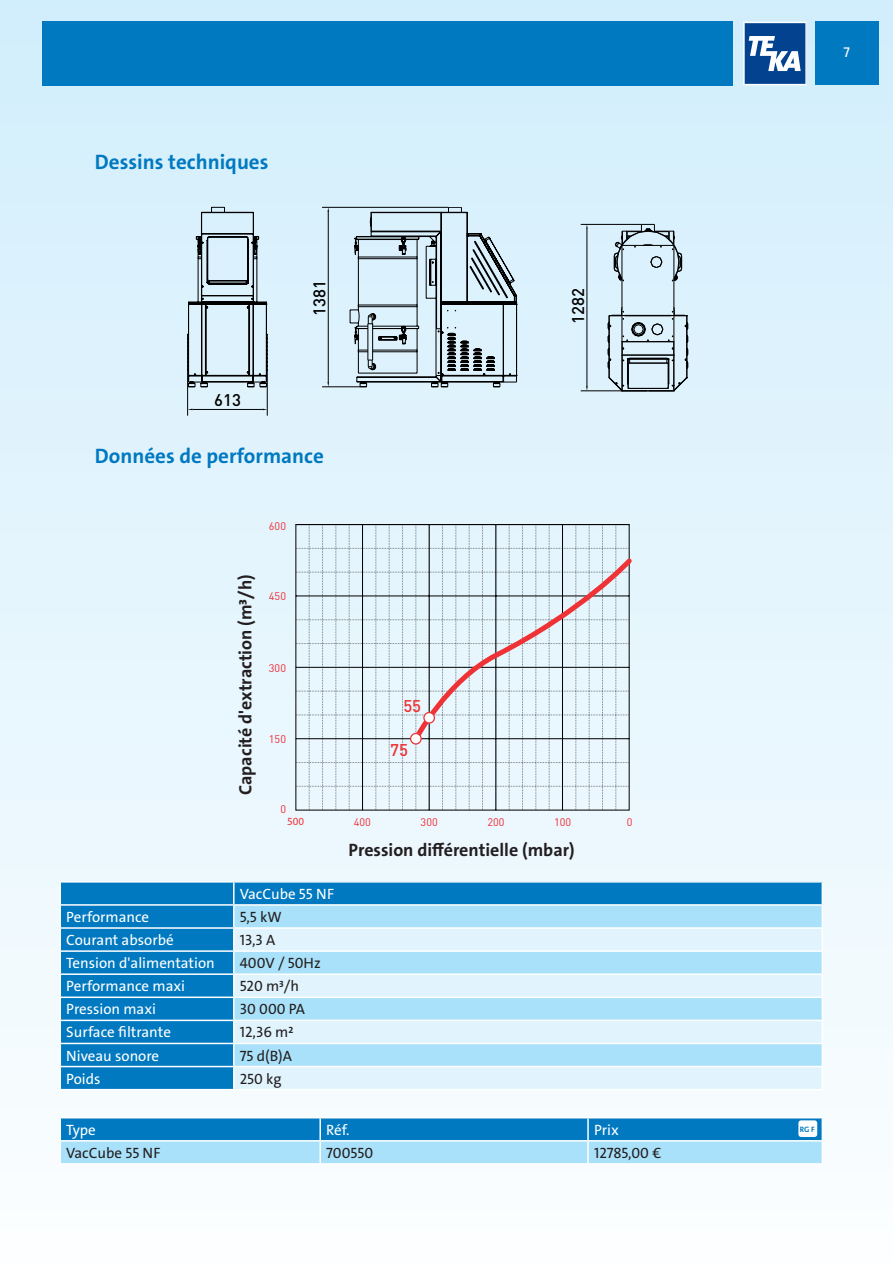
<style>
.page{position:relative;width:893px;height:1263px;background:#fff}
.page>*{position:absolute;margin:0;border:0;box-sizing:border-box;transform-origin:0 0}
.t1{font:21px "The Sans LP7 Bld";color:#0079c1}
.t2{font:18px "The Sans LP7 Bld";color:#231f20}
.t3{font:500 16.8px "DIN";color:#000}
.t4{font:500 16.8px "DIN";color:#ee3235}
.t5{font:15px "The Sans LP5 Plain";color:#fff}
.t6{font:15px "The Sans LP5 Plain";color:#231f20}
.t7{font:14.25px "The Sans LP5 Plain";color:#fff}
.t8{font:10.95px "DIN";color:#ee2c34}
.t9{font:10.95px "Bailey Sans ITC";color:#ee2c34}
.t10{font:7.8px "The Sans LP7 Bld";color:#0079c1}
</style>
<div class="page">
<div style="left:0;top:0;width:893px;height:1263px;background:linear-gradient(to bottom,#ceecfb,#fdfeff)"></div>
<div style="left:234px;top:882px;width:588px;height:23px;background:#0079c1"></div>
<div style="left:235px;top:906px;width:586px;height:21px;background:#aae1fa"></div>
<svg style="left:235px;top:929px;width:586px;height:160px;background:#caecfb"></svg>
<hr style="left:60px;top:881px;width:174px;height:2px;background:#fff">
<hr style="left:234px;top:881px;width:589px;height:2px;background:#fff">
<hr style="left:233px;top:883px;width:2px;height:21px;background:#fff">
<hr style="left:821px;top:883px;width:2px;height:21px;background:#fff">
<hr style="left:234px;top:904px;width:589px;height:2px;background:#fff">
<hr style="left:233px;top:906px;width:2px;height:21px;background:#fff">
<hr style="left:821px;top:906px;width:2px;height:21px;background:#fff">
<hr style="left:234px;top:927px;width:589px;height:2px;background:#fff">
<hr style="left:233px;top:929px;width:2px;height:21px;background:#fff">
<hr style="left:821px;top:929px;width:2px;height:21px;background:#fff">
<hr style="left:234px;top:950px;width:589px;height:2px;background:#fff">
<hr style="left:233px;top:952px;width:2px;height:21px;background:#fff">
<hr style="left:821px;top:952px;width:2px;height:21px;background:#fff">
<hr style="left:234px;top:973px;width:589px;height:2px;background:#fff">
<hr style="left:233px;top:975px;width:2px;height:22px;background:#fff">
<hr style="left:821px;top:975px;width:2px;height:22px;background:#fff">
<hr style="left:234px;top:997px;width:589px;height:1px;background:#fff">
<hr style="left:233px;top:998px;width:2px;height:22px;background:#fff">
<hr style="left:821px;top:998px;width:2px;height:22px;background:#fff">
<hr style="left:234px;top:1020px;width:589px;height:1px;background:#fff">
<hr style="left:233px;top:1021px;width:2px;height:22px;background:#fff">
<hr style="left:821px;top:1021px;width:2px;height:22px;background:#fff">
<hr style="left:234px;top:1043px;width:589px;height:1px;background:#fff">
<hr style="left:233px;top:1044px;width:2px;height:22px;background:#fff">
<hr style="left:821px;top:1044px;width:2px;height:22px;background:#fff">
<svg style="left:60px;top:882px;width:174px;height:207px;background:#1282c5"></svg>
<hr style="left:234px;top:1066px;width:589px;height:1px;background:#fff">
<hr style="left:233px;top:1067px;width:2px;height:22px;background:#fff">
<hr style="left:821px;top:1067px;width:2px;height:22px;background:#fff">
<hr style="left:60px;top:1089px;width:763px;height:1px;background:#fff">
<svg style="left:743px;top:22px;width:64px;height:63px"></svg>
<div style="left:815px;top:21px;width:63px;height:64px;background:#0079c1"></div>
<div style="left:43px;top:21px;width:689px;height:65px;background:#0079c1"></div>
<svg style="left:187px;top:207px;width:330px;height:181px;background:#bed1db"></svg>
<svg style="left:448px;top:207px;width:14px;height:5px"></svg>
<svg style="left:436px;top:328px;width:6px;height:48px"></svg>
<svg style="left:370px;top:212px;width:72px;height:20px"></svg>
<svg style="left:467px;top:235px;width:12px;height:1px"></svg>
<svg style="left:367px;top:313px;width:10px;height:59px"></svg>
<hr style="left:322px;top:387px;width:38px;height:1px;background:#000">
<hr style="left:322px;top:207px;width:126px;height:1px;background:#000">
<hr style="left:328px;top:212px;width:1px;height:170px;background:#000">
<hr style="left:187px;top:335px;width:1px;height:81px;background:#000">
<hr style="left:267px;top:335px;width:1px;height:81px;background:#000">
<hr style="left:192px;top:409px;width:70px;height:1px;background:#000">
<svg style="left:296px;top:524px;width:338px;height:286px;background:#dae5ec"></svg>
<svg style="left:424px;top:713px;width:10px;height:10px"></svg>
<div style="left:423px;top:712px;width:12px;height:12px;border:1px solid #ee3235;border-radius:50%"></div>
<div style="left:411px;top:733px;width:10px;height:11px;background:#fff;border-radius:50%"></div>
<div style="left:410px;top:733px;width:12px;height:12px;border:1px solid #ee3235;border-radius:50%"></div>
<hr style="left:622px;top:246px;width:1px;height:70px;background:#000">
<hr style="left:674px;top:246px;width:1px;height:70px;background:#000">
<svg style="left:613px;top:224px;width:69px;height:57px;background:#b5c8d2"></svg>
<svg style="left:607px;top:307px;width:81px;height:85px;background:#b1c1ca"></svg>
<hr style="left:581px;top:391px;width:41px;height:1px;background:#000">
<hr style="left:581px;top:224px;width:60px;height:1px;background:#000">
<hr style="left:587px;top:229px;width:1px;height:157px;background:#000">
<hr style="left:60px;top:1117px;width:260px;height:1px;background:#fff">
<hr style="left:320px;top:1117px;width:268px;height:1px;background:#fff">
<hr style="left:588px;top:1117px;width:235px;height:1px;background:#fff">
<hr style="left:821px;top:1118px;width:2px;height:22px;background:#fff">
<svg style="left:60px;top:1118px;width:762px;height:45px;background:#59afde"></svg>
<hr style="left:320px;top:1140px;width:268px;height:2px;background:#fff">
<hr style="left:319px;top:1142px;width:2px;height:21px;background:#fff">
<hr style="left:588px;top:1140px;width:235px;height:2px;background:#fff">
<hr style="left:587px;top:1142px;width:2px;height:21px;background:#fff">
<hr style="left:821px;top:1142px;width:2px;height:21px;background:#fff">
<hr style="left:60px;top:1163px;width:528px;height:2px;background:#fff">
<hr style="left:588px;top:1163px;width:235px;height:2px;background:#fff">
<div style="left:798px;top:1120px;width:19px;height:17px;background:#fff;border-radius:3px"></div>
<h1 class="t1" style="left:95px;top:153px;width:175px">Dessins techniques</h1>
<p class="t3" style="left:214px;top:389px;width:28px">613</p>
<p class="t3" style="left:309px;top:316px;width:37px;rotate:-90deg">1381</p>
<h1 class="t1" style="left:95px;top:447px;width:230px">Données de performance</h1>
<p class="t8" style="left:269px;top:520px;width:19px">600</p>
<p class="t2" style="left:238px;top:795px;width:222px;rotate:-90deg">Capacité d'extraction (m³/h)</p>
<p class="t8" style="left:269px;top:590px;width:19px">450</p>
<p class="t8" style="left:269px;top:662px;width:19px">300</p>
<p class="t8" style="left:269px;top:732px;width:19px">150</p>
<p class="t8" style="left:280px;top:803px;width:7px">0</p>
<p class="t4" style="left:403px;top:695px;width:19px">55</p>
<p class="t4" style="left:390px;top:740px;width:19px">75</p>
<p class="t3" style="left:567px;top:324px;width:37px;rotate:-90deg">1282</p>
<p class="t9" style="left:287px;top:815px;width:18px">500</p>
<p class="t8" style="left:354px;top:815px;width:19px">400</p>
<p class="t8" style="left:421px;top:815px;width:19px">300</p>
<p class="t8" style="left:487px;top:815px;width:19px">200</p>
<p class="t8" style="left:554px;top:815px;width:19px">100</p>
<p class="t8" style="left:627px;top:815px;width:7px">0</p>
<p class="t5" style="left:240px;top:888px;width:96px">VacCube 55 NF</p>
<p class="t5" style="left:66px;top:911px;width:84px">Performance</p>
<p class="t6" style="left:240px;top:911px;width:43px">5,5 kW</p>
<p class="t5" style="left:66px;top:934px;width:109px">Courant absorbé</p>
<p class="t6" style="left:240px;top:934px;width:37px">13,3 A</p>
<p class="t5" style="left:66px;top:957px;width:150px">Tension d'alimentation</p>
<p class="t6" style="left:240px;top:957px;width:82px">400V / 50Hz</p>
<p class="t5" style="left:66px;top:980px;width:120px">Performance maxi</p>
<p class="t6" style="left:240px;top:980px;width:61px">520 m³/h</p>
<p class="t5" style="left:66px;top:1003px;width:91px">Pression maxi</p>
<p class="t6" style="left:240px;top:1003px;width:67px">30 000 PA</p>
<p class="t5" style="left:66px;top:1026px;width:106px">Surface filtrante</p>
<p class="t6" style="left:240px;top:1026px;width:55px">12,36 m²</p>
<p class="t5" style="left:66px;top:1049px;width:94px">Niveau sonore</p>
<p class="t6" style="left:240px;top:1049px;width:54px">75 d(B)A</p>
<p class="t5" style="left:66px;top:1072px;width:36px">Poids</p>
<p class="t6" style="left:240px;top:1072px;width:43px">250 kg</p>
<p class="t2" style="left:349px;top:842px;width:228px">Pression différentielle (mbar)</p>
<p class="t5" style="left:66px;top:1124px;width:31px">Type</p>
<p class="t5" style="left:326px;top:1124px;width:25px">Réf.</p>
<p class="t5" style="left:594px;top:1124px;width:26px">Prix</p>
<p class="t6" style="left:66px;top:1147px;width:96px">VacCube 55 NF</p>
<p class="t6" style="left:326px;top:1147px;width:48px">700550</p>
<p class="t6" style="left:594px;top:1147px;width:69px">12785,00 €</p>
<p class="t7" style="left:843px;top:46px;width:8px">7</p>
<p class="t10" style="left:800px;top:1126px;width:16px">RG F</p>
</div>
